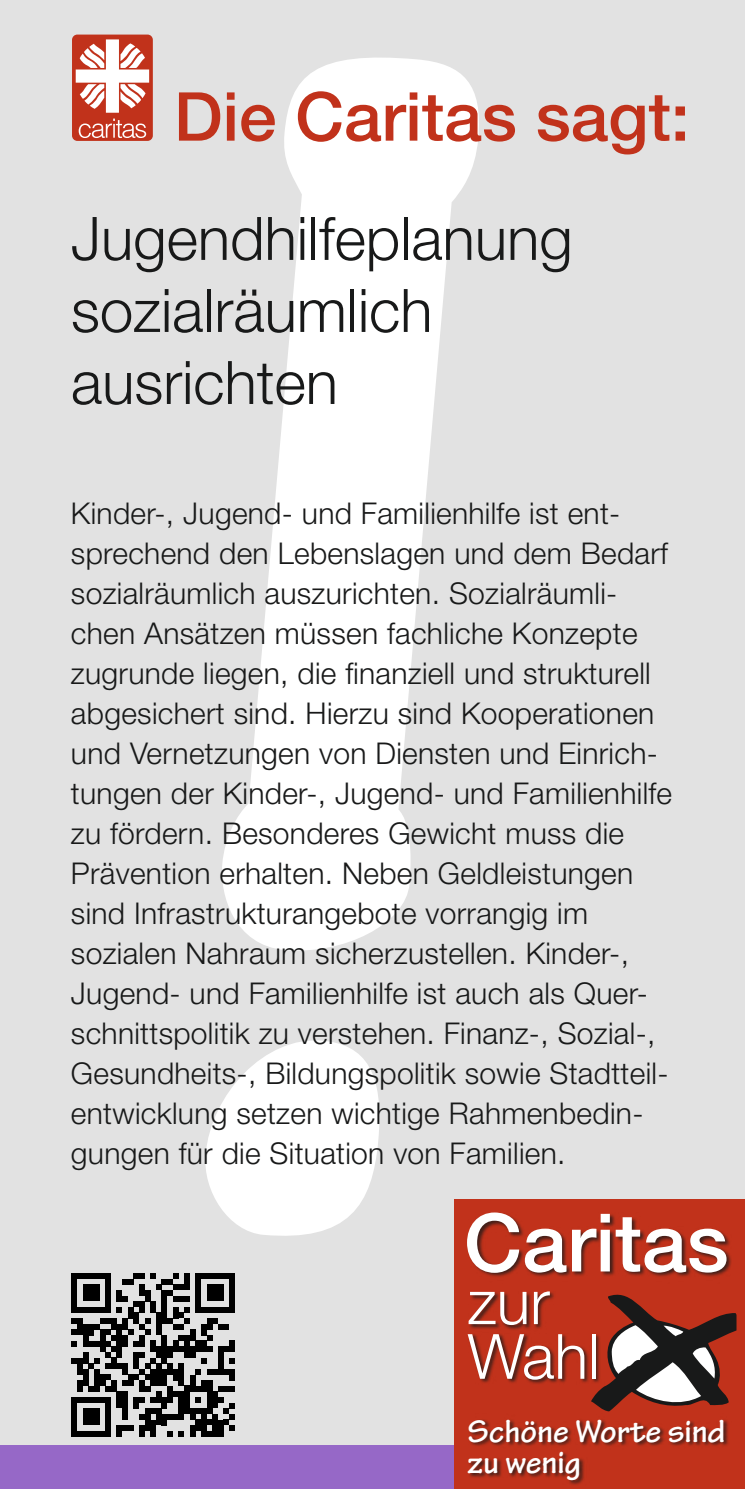
<style>
.page{position:relative;width:745px;height:1489px;background:#fff}
.page>*{position:absolute;margin:0;border:0;box-sizing:border-box;transform-origin:0 0}
.t1{font:500 80.75px "Helvetica Neue";color:#fff}
.t2{font:500 67.5px "Helvetica Neue";color:#c1321b}
.t3{font:300 62.5px/54.8px "Helvetica Neue";color:#fff}
.t4{font:300 60px/72px "Helvetica Neue";color:#181919}
.t5{font:700 33.75px/31.2px "Tekton Pro";color:#fff}
.t6{font:300 30px/40px "Helvetica Neue";letter-spacing:.01em;color:#181919}
</style>
<div class="page">
<div style="left:0;top:0;width:744px;height:1488px;background:#e2e2e2"></div>
<div style="left:72px;top:35px;width:81px;height:106px;background:#c1321b;border-radius:5px"></div>
<svg style="left:79px;top:119px;width:67px;height:19px"></svg>
<svg style="left:76px;top:39px;width:73px;height:74px"></svg>
<div style="left:0;top:1445px;width:744px;height:43px;background:#9668c7"></div>
<svg style="left:205px;top:57px;width:274px;height:1179px;fill:#fff"></svg>
<div style="left:454px;top:1199px;width:290px;height:289px;background:#c1321b"></div>
<svg style="left:731px;top:1313px;width:5px;height:20px"></svg>
<div style="left:466px;top:1211px;width:265px;height:274px;background:#181919;opacity:.75"></div>
<svg style="left:71px;top:1273px;width:164px;height:163px"></svg>
<h2 class="t2" style="left:174px;top:76px;width:517px">Die Caritas sagt:</h2>
<h3 class="t4" style="left:71px;top:201px;width:503px">Jugendhilfeplanung sozialräumlich ausrichten</h3>
<p class="t6" style="left:71px;top:492px;width:602px">Kinder-, Jugend- und Familienhilfe ist ent&shy;sprechend den Lebenslagen und dem Bedarf sozialräumlich auszurichten. Sozialräumli&shy;chen Ansätzen müssen fachliche Konzepte zugrunde liegen, die finanziell und strukturell abgesichert sind. Hierzu sind Kooperationen und Vernetzungen von Diensten und Einrich&shy;tungen der Kinder-, Jugend- und Familienhilfe zu fördern. Besonderes Gewicht muss die Prävention erhalten. Neben Geldleistungen sind Infrastrukturangebote vorrangig im sozialen Nahraum sicherzustellen. Kinder-, Jugend- und Familienhilfe ist auch als Quer&shy;schnittspolitik zu verstehen. Finanz-, Sozial-, Gesundheits-, Bildungspolitik sowie Stadtteil&shy;entwicklung setzen wichtige Rahmenbedin&shy;gungen für die Situation von Familien.</p>
<h1 class="t1" style="left:463px;top:1194px;width:266px">Caritas</h1>
<h3 class="t3" style="left:467px;top:1273px;width:133px">zur<br>Wahl</h3>
<p class="t5" style="left:467px;top:1415px;width:259px">Schöne Worte sind zu wenig</p>
</div>
